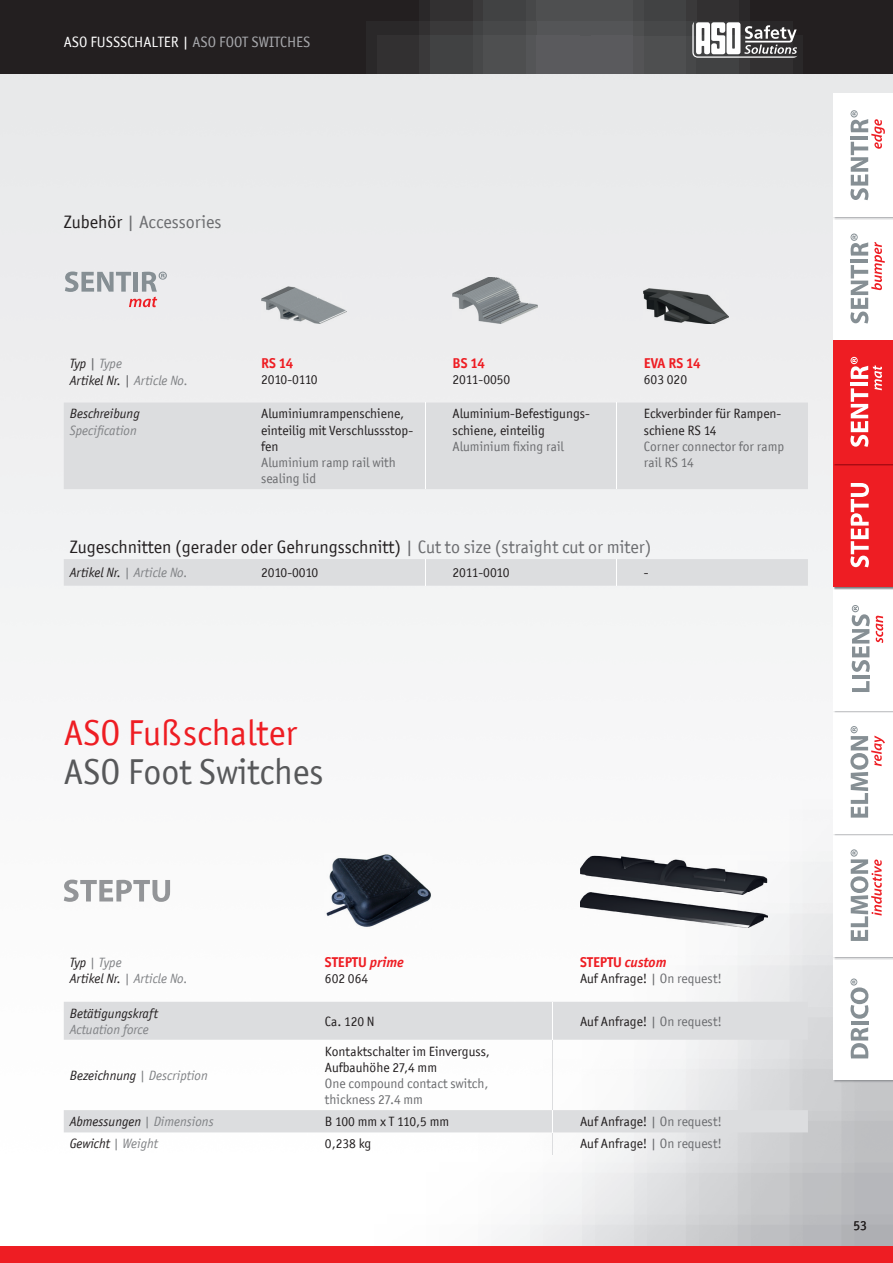
<style>
.page{position:relative;width:893px;height:1263px;background:#fff}
.page>*{position:absolute;margin:0;border:0;box-sizing:border-box;transform-origin:0 0}
.t1{font:36px "Officina San ITC";color:#57585a}
.t2{font:36px "Officina San ITC";color:#ee1d23}
.t3{font:18px "Officina San ITC";color:#231f20}
.t4{font:18px "Officina San ITC";color:#6c6d70}
.t5{font:15px "Officina San ITC";color:#fff}
.t6{font:700 14.25px "Officina San ITC";color:#ee1d23}
.t7{font:13.5px/16.2px "Officina San ITC";color:#231f20}
.t8{font:italic 13.5px/16.2px "Officina San ITC";color:#808285}
.t9{font:13.5px/16.2px "Officina San ITC";color:#6c6d70}
.t10{font:italic 13.5px "Officina San ITC";color:#231f20}
.t11{font:13.5px "Officina San ITC";letter-spacing:-.02em;color:#231f20}
.t12{font:13.5px "Officina San ITC";letter-spacing:-.025em;color:#231f20}
.s1{color:#a8a9ad}
.s2{color:#231f20}
.s3{font-style:normal;font-size:14.25px;color:#6c6d70}
.s4{color:#6c6d70}
.s5{font-style:italic}
.s6{color:#808285}
</style>
<div class="page">
<img style="left:0;top:74px;width:893px;height:1172px">
<div style="left:0;top:0;width:893px;height:74px;background:#231f20"></div>
<img style="left:419px;top:0;width:331px;height:22px">
<img style="left:632px;top:0;width:1px;height:35px">
<img style="left:792px;top:58px;width:1px;height:16px">
<img style="left:749px;top:58px;width:43px;height:16px">
<img style="left:739px;top:58px;width:10px;height:16px">
<div style="left:632px;top:35px;width:64px;height:39px;background:#4e4f50"></div>
<img style="left:696px;top:58px;width:43px;height:16px">
<img style="left:643px;top:22px;width:43px;height:13px">
<svg style="left:632px;top:22px;width:11px;height:13px"></svg>
<div style="left:590px;top:22px;width:42px;height:52px;background:#5a5a5d"></div>
<div style="left:526px;top:35px;width:64px;height:39px;background:#5a5a5d"></div>
<svg style="left:579px;top:22px;width:11px;height:13px"></svg>
<div style="left:377px;top:22px;width:43px;height:52px;background:#323031"></div>
<svg style="left:420px;top:22px;width:11px;height:13px"></svg>
<img style="left:431px;top:22px;width:42px;height:13px">
<img style="left:420px;top:35px;width:64px;height:39px">
<svg style="left:473px;top:22px;width:11px;height:13px"></svg>
<div style="left:484px;top:22px;width:42px;height:52px;background:#4e4f50"></div>
<img style="left:538px;top:22px;width:41px;height:13px">
<img style="left:537px;top:22px;width:1px;height:52px">
<svg style="left:526px;top:0;width:12px;height:35px"></svg>
<svg style="left:686px;top:22px;width:112px;height:36px;background:#919091"></svg>
<div style="left:0;top:1246px;width:893px;height:17px;background:#ee1d23"></div>
<svg style="left:64px;top:1002px;width:744px;height:130px;fill:#e2e3e5"></svg>
<hr style="left:552px;top:1040px;width:1px;height:70px;background:#dcdddf">
<hr style="left:552px;top:1002px;width:1px;height:38px;background:#fff">
<svg style="left:552px;top:1110px;width:1px;height:45px"></svg>
<img style="left:325px;top:854px;width:106px;height:75px">
<img style="left:580px;top:856px;width:187px;height:72px">
<img style="left:580px;top:892px;width:187px;height:3px">
<div style="left:64px;top:402px;width:744px;height:87px;background:#dcdddf"></div>
<hr style="left:425px;top:402px;width:1px;height:87px;background:#fff">
<hr style="left:616px;top:402px;width:1px;height:87px;background:#fff">
<div style="left:64px;top:559px;width:744px;height:27px;background:#dcdddf"></div>
<img style="left:261px;top:287px;width:85px;height:37px">
<img style="left:452px;top:277px;width:85px;height:47px">
<img style="left:644px;top:288px;width:85px;height:36px">
<svg style="left:65px;top:271px;width:102px;height:36px;background:#cfcbce"></svg>
<svg style="left:64px;top:880px;width:106px;height:22px"></svg>
<img style="left:834px;top:1080px;width:59px;height:2px">
<div style="left:833px;top:957px;width:60px;height:123px;background:#fff"></div>
<svg style="left:851px;top:1027px;width:17px;height:31px"></svg>
<hr style="left:851px;top:1021px;width:17px;height:4px;background:#868f94">
<svg style="left:850px;top:978px;width:18px;height:41px"></svg>
<img style="left:834px;top:957px;width:59px;height:2px">
<div style="left:833px;top:833px;width:60px;height:124px;background:#fff"></div>
<img style="left:834px;top:834px;width:59px;height:2px">
<div style="left:833px;top:710px;width:60px;height:123px;background:#fff"></div>
<svg style="left:850px;top:849px;width:32px;height:92px"></svg>
<img style="left:834px;top:711px;width:59px;height:1px">
<div style="left:833px;top:587px;width:60px;height:123px;background:#fff"></div>
<svg style="left:850px;top:726px;width:35px;height:92px"></svg>
<svg style="left:852px;top:681px;width:17px;height:11px"></svg>
<hr style="left:852px;top:675px;width:17px;height:4px;background:#868f94">
<svg style="left:852px;top:605px;width:18px;height:67px"></svg>
<svg style="left:876px;top:616px;width:7px;height:27px"></svg>
<div style="left:833px;top:217px;width:60px;height:123px;background:#fff"></div>
<svg style="left:850px;top:234px;width:35px;height:90px"></svg>
<div style="left:833px;top:94px;width:60px;height:123px;background:#fff"></div>
<svg style="left:850px;top:110px;width:35px;height:90px"></svg>
<img style="left:834px;top:587px;width:59px;height:2px">
<div style="left:833px;top:463px;width:60px;height:124px;background:#ee1d23"></div>
<svg style="left:850px;top:483px;width:19px;height:85px"></svg>
<div style="left:833px;top:340px;width:60px;height:123px;background:#ee1d23"></div>
<svg style="left:850px;top:357px;width:32px;height:90px"></svg>
<p class="t5" style="left:64px;top:33px;width:248px">ASO FUSSSCHALTER | <span class="s1">ASO FOOT SWITCHES</span></p>
<h2 class="t4" style="left:64px;top:212px;width:159px"><span class="s2">Zubehör</span> | Accessories</h2>
<p class="t8" style="left:70px;top:355px;width:120px;line-height:17.1px"><span class="s2">Typ</span> <span class="s3">|</span> Type<br><span class="s2">Artikel Nr.</span> <span class="s3">|</span> Article No.</p>
<p class="t6" style="left:261px;top:354px;width:34px">RS 14</p>
<p class="t12" style="left:261px;top:372px;width:58px">2010-0110</p>
<p class="t6" style="left:452px;top:354px;width:34px">BS 14</p>
<p class="t7" style="left:452px;top:371px;width:59px">2011-0050</p>
<p class="t10" style="left:70px;top:406px;width:72px">Beschreibung</p>
<p class="t8" style="left:70px;top:422px;width:69px">Specification</p>
<p class="t7" style="left:261px;top:406px;width:153px">Aluminiumrampenschiene, einteilig mit Verschlussstop&shy;fen</p>
<p class="t9" style="left:261px;top:454px;width:136px">Aluminium ramp rail with sealing lid</p>
<p class="t7" style="left:452px;top:406px;width:139px">Aluminium-Befestigungs&shy;schiene, einteilig</p>
<p class="t9" style="left:452px;top:438px;width:113px">Aluminium fixing rail</p>
<p class="t6" style="left:644px;top:354px;width:59px">EVA RS 14</p>
<p class="t7" style="left:644px;top:371px;width:45px">603 020</p>
<p class="t7" style="left:644px;top:406px;width:139px">Eckverbinder für Rampen&shy;schiene RS 14</p>
<p class="t9" style="left:644px;top:438px;width:142px">Corner connector for ramp rail RS 14</p>
<h2 class="t3" style="left:70px;top:537px;width:583px">Zugeschnitten (gerader oder Gehrungsschnitt) <span class="s4">| Cut to size (straight cut or miter)</span></h2>
<p class="t8" style="left:70px;top:565px;width:119px"><span class="s2">Artikel Nr.</span> | Article No.</p>
<p class="t7" style="left:261px;top:564px;width:59px">2010-0010</p>
<p class="t7" style="left:452px;top:564px;width:59px">2011-0010</p>
<p class="t7" style="left:644px;top:564px;width:6px">-</p>
<h1 class="t2" style="left:64px;top:712px;width:235px">ASO Fußschalter</h1>
<h1 class="t1" style="left:64px;top:751px;width:261px">ASO Foot Switches</h1>
<p class="t8" style="left:70px;top:954px;width:119px"><span class="s2">Typ</span> | Type<br><span class="s2">Artikel Nr.</span> | Article No.</p>
<p class="t6" style="left:325px;top:953px;width:80px">STEPTU <span class="s5">prime</span></p>
<p class="t7" style="left:325px;top:970px;width:45px">602 064</p>
<p class="t6" style="left:580px;top:953px;width:88px">STEPTU <span class="s5">custom</span></p>
<p class="t7" style="left:580px;top:970px;width:143px">Auf Anfrage! <span class="s4">| On request!</span></p>
<p class="t10" style="left:70px;top:1005px;width:90px">Betätigungskraft</p>
<p class="t8" style="left:70px;top:1021px;width:80px">Actuation force</p>
<p class="t8" style="left:70px;top:1067px;width:139px"><span class="s2">Bezeichnung</span> | Description</p>
<p class="t7" style="left:325px;top:1013px;width:51px">Ca. 120 N</p>
<p class="t7" style="left:580px;top:1013px;width:143px">Auf Anfrage! <span class="s4">| On request!</span></p>
<p class="t7" style="left:325px;top:1043px;width:166px">Kontaktschalter im Einverguss,<br>Aufbauhöhe 27,4 mm</p>
<p class="t9" style="left:325px;top:1075px;width:165px">One compound contact switch, thickness 27.4 mm</p>
<p class="t10" style="left:70px;top:1114px;width:145px">Abmessungen <span class="s6">| Dimensions</span></p>
<p class="t11" style="left:325px;top:1114px;width:126px">B 100 mm x T 110,5 mm</p>
<p class="t7" style="left:580px;top:1113px;width:143px">Auf Anfrage! <span class="s4">| On request!</span></p>
<p class="t10" style="left:70px;top:1136px;width:90px">Gewicht <span class="s6">| Weight</span></p>
<p class="t7" style="left:325px;top:1136px;width:48px">0,238 kg</p>
<p class="t7" style="left:580px;top:1136px;width:143px">Auf Anfrage! <span class="s4">| On request!</span></p>
<p class="t7" style="left:853px;top:1217px;width:15px">53</p>
</div>
